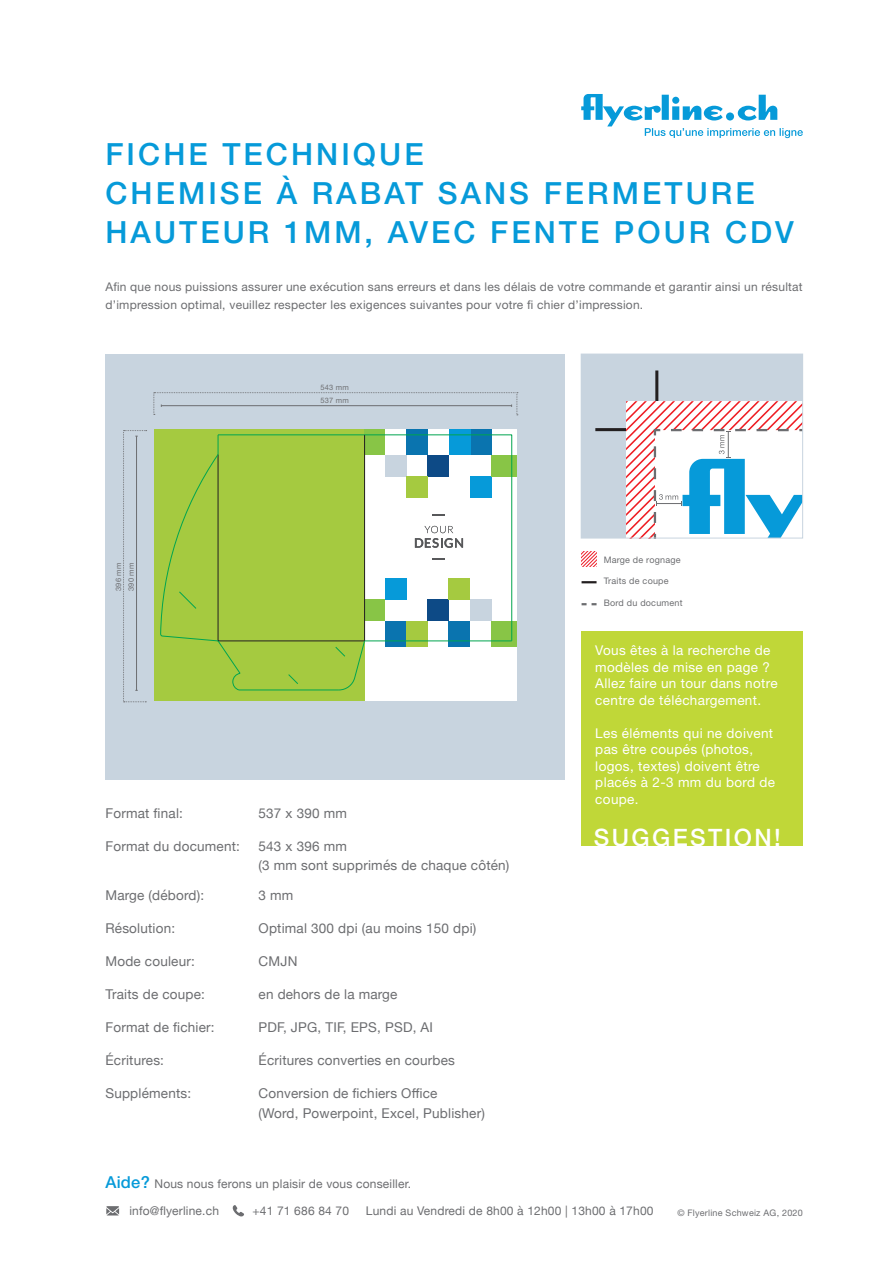
<style>
.page{position:relative;width:893px;height:1263px;background:#fff}
.page>*{position:absolute;margin:0;border:0;box-sizing:border-box;transform-origin:0 0}
.t1{font:500 30.6px/39.2px "Helvetica Neue LT Std";letter-spacing:.1em;color:#069ad9}
.t2{font:500 24px "Helvetica Neue LT Std";letter-spacing:.1em;color:#fff}
.t3{font:13.5px/19.5px "Helvetica Neue";letter-spacing:.015em;color:#6c6d70}
.t4{font:13.5px/16.5px "Helvetica Neue LT Std";letter-spacing:.025em;color:#fff}
.t5{font:12px/18px "Helvetica Neue LT Std";letter-spacing:.02em;color:#6c6d70}
.t6{font:12px "Helvetica Neue";letter-spacing:.015em;color:#6c6d70}
.t7{font:9px "Helvetica Neue LT Std";letter-spacing:.025em;color:#6c6d70}
.t8{font:7.5px "Helvetica Neue LT Std";letter-spacing:.025em;color:#6c6d70}
.s1{font-family:"Helvetica Neue LT Std";font-weight:500;font-size:16.5px;color:#069ad9}
</style>
<div class="page">
<svg style="left:581px;top:94px;width:222px;height:44px"></svg>
<svg style="left:582px;top:581px;width:15px;height:2px"></svg>
<svg style="left:582px;top:603px;width:15px;height:2px"></svg>
<div style="left:581px;top:354px;width:222px;height:184px;background:#c8d4df"></div>
<hr style="left:655px;top:370px;width:3px;height:31px;background:#231f20">
<hr style="left:595px;top:428px;width:31px;height:3px;background:#231f20">
<svg style="left:626px;top:401px;width:175px;height:135px;background:#ccd7e4"></svg>
<div style="left:581px;top:354px;width:222px;height:184px;border:1px solid #c8d4df"></div>
<svg style="left:581px;top:552px;width:15px;height:15px"></svg>
<svg style="left:106px;top:1206px;width:13px;height:9px"></svg>
<svg style="left:232px;top:1205px;width:12px;height:11px"></svg>
<div style="left:581px;top:631px;width:222px;height:215px;background:#c0d738"></div>
<div style="left:105px;top:354px;width:460px;height:425px;background:#c8d4df"></div>
<div style="left:154px;top:429px;width:363px;height:272px;background:#fff"></div>
<div style="left:154px;top:429px;width:210px;height:272px;background:#a5ca40"></div>
<svg style="left:512px;top:621px;width:5px;height:25px"></svg>
<div style="left:470px;top:429px;width:21px;height:26px;background:#0a74af"></div>
<div style="left:406px;top:429px;width:22px;height:26px;background:#0a74af"></div>
<div style="left:449px;top:429px;width:21px;height:26px;background:#069ad9"></div>
<svg style="left:512px;top:455px;width:5px;height:21px"></svg>
<div style="left:364px;top:429px;width:21px;height:26px;background:#88c546"></div>
<svg style="left:160px;top:434px;width:352px;height:257px"></svg>
<svg style="left:154px;top:392px;width:364px;height:24px"></svg>
<svg style="left:123px;top:430px;width:24px;height:272px"></svg>
<h1 class="t1" style="left:105px;top:134px;width:690px">FICHE TECHNIQUE<br>CHEMISE À RABAT SANS FERMETURE<br>HAUTEUR 1MM, AVEC FENTE POUR CDV</h1>
<p class="t5" style="left:105px;top:278px;width:699px">Afin que nous puissions assurer une exécution sans erreurs et dans les délais de votre commande et garantir ainsi un résultat d’impression optimal, veuillez respecter les exigences suivantes pour votre fi chier d’impression.</p>
<p class="t8" style="left:320px;top:383px;width:30px">543 mm</p>
<p class="t8" style="left:127px;top:591px;width:30px;rotate:-90deg">390 mm</p>
<p class="t8" style="left:114px;top:591px;width:30px;rotate:-90deg">396 mm</p>
<p class="t8" style="left:320px;top:396px;width:30px">537 mm</p>
<p class="t3" style="left:105px;top:804px;width:79px">Format final:</p>
<p class="t3" style="left:259px;top:804px;width:90px">537 x 390 mm</p>
<p class="t3" style="left:105px;top:837px;width:136px">Format du document:</p>
<p class="t3" style="left:259px;top:837px;width:252px">543 x 396 mm<br>(3 mm sont supprimés de chaque côtén)</p>
<p class="t3" style="left:105px;top:886px;width:100px">Marge (débord):</p>
<p class="t3" style="left:259px;top:886px;width:36px">3 mm</p>
<p class="t3" style="left:105px;top:919px;width:71px">Résolution:</p>
<p class="t3" style="left:259px;top:919px;width:219px">Optimal 300 dpi (au moins 150 dpi)</p>
<p class="t3" style="left:105px;top:952px;width:91px">Mode couleur:</p>
<p class="t3" style="left:259px;top:952px;width:40px">CMJN</p>
<p class="t3" style="left:105px;top:985px;width:101px">Traits de coupe:</p>
<p class="t3" style="left:259px;top:985px;width:140px">en dehors de la marge</p>
<p class="t3" style="left:105px;top:1018px;width:111px">Format de fichier:</p>
<p class="t3" style="left:259px;top:1018px;width:176px">PDF, JPG, TIF, EPS, PSD, AI</p>
<p class="t3" style="left:105px;top:1051px;width:60px">Écritures:</p>
<p class="t3" style="left:259px;top:1051px;width:198px">Écritures converties en courbes</p>
<p class="t3" style="left:105px;top:1084px;width:87px">Suppléments:</p>
<p class="t3" style="left:259px;top:1084px;width:228px">Conversion de fichiers Office<br>(Word, Powerpoint, Excel, Publisher)</p>
<p class="t7" style="left:604px;top:554px;width:78px">Marge de rognage</p>
<p class="t7" style="left:604px;top:576px;width:66px">Traits de coupe</p>
<p class="t7" style="left:604px;top:598px;width:80px">Bord du document</p>
<p class="t4" style="left:595px;top:642px;width:184px">Vous êtes à la recherche de modèles de mise en page ?<br>Allez faire un tour dans notre centre de téléchargement.</p>
<p class="t4" style="left:595px;top:724px;width:181px">Les éléments qui ne doivent pas être coupés (photos, logos, textes) doivent être placés à 2-3 mm du bord de coupe.</p>
<h2 class="t2" style="left:594px;top:823px;width:189px">SUGGESTION!</h2>
<p class="t6" style="left:105px;top:1175px;width:307px"><span class="s1">Aide?</span> Nous nous ferons un plaisir de vous conseiller.</p>
<p class="t6" style="left:129px;top:1202px;width:91px">info@flyerline.ch</p>
<p class="t6" style="left:252px;top:1202px;width:98px">+41 71 686 84 70</p>
<p class="t6" style="left:366px;top:1202px;width:289px">Lundi au Vendredi de 8h00 à 12h00 | 13h00 à 17h00</p>
<p class="t7" style="left:677px;top:1207px;width:127px">© Flyerline Schweiz AG, 2020</p>
</div>
